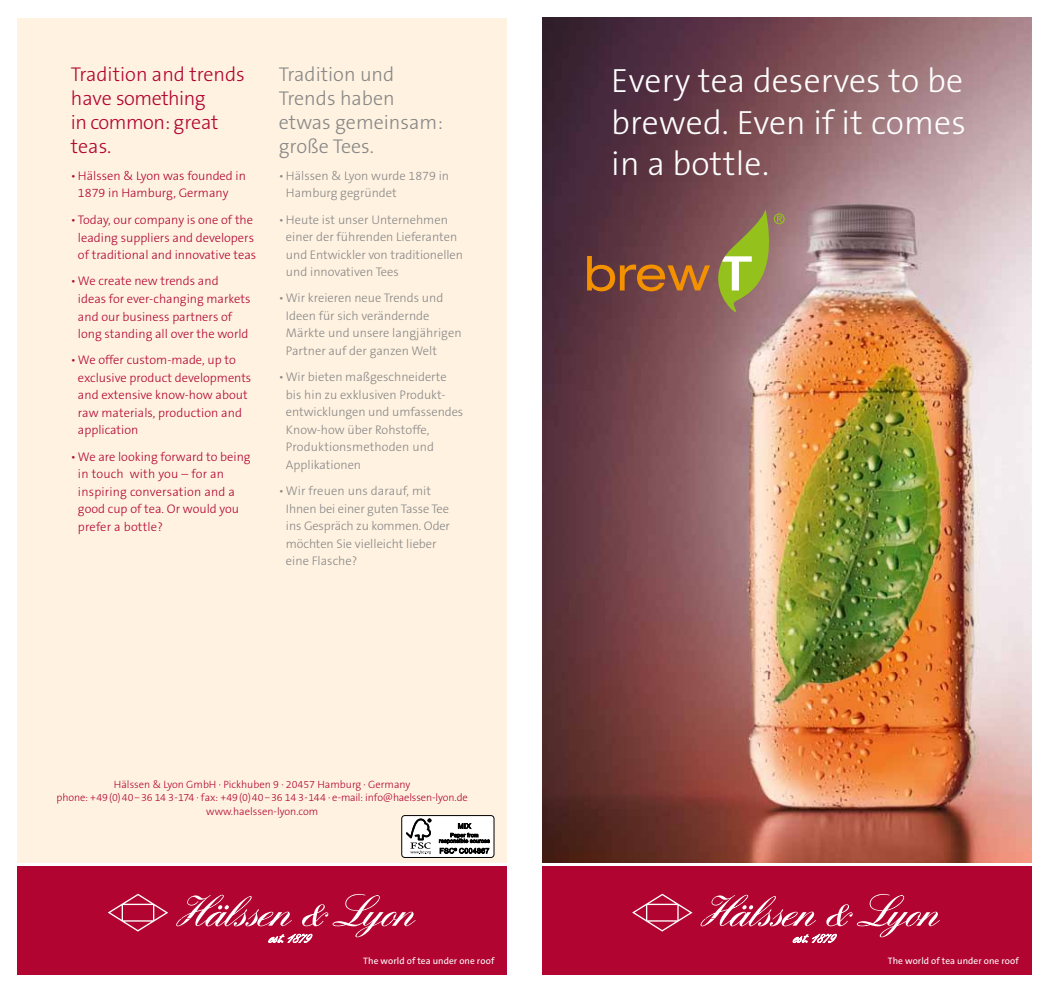
<style>
.page{position:relative;width:1049px;height:993px;background:#fff}
.page>*{position:absolute;margin:0;border:0;box-sizing:border-box;transform-origin:0 0}
.t1{font:300 33.75px/41.2px "The Sans B3";letter-spacing:.005em;color:#fff;text-align:justify}
.t2{font:300 20px/24px "The Sans B3";letter-spacing:-.015em;color:#b10431}
.t3{font:300 20px/24px "The Sans B3";color:#878786}
.t4{font:300 12.5px/17.5px "The Sans B3";color:#878786}
.t5{font:300 12.5px/17.5px "The Sans B3";color:#b10431}
.t6{font:300 10.62px/13.8px "The Sans B3";color:#b10431;text-align:center}
.t7{font:9.38px "The Sans B5 Plain";letter-spacing:.01em;color:#fff}
</style>
<div class="page">
<img style="left:542px;top:18px;width:489px;height:844px">
<div style="left:18px;top:866px;width:489px;height:108px;background:#b10431"></div>
<div style="left:542px;top:866px;width:489px;height:108px;background:#b10431"></div>
<svg style="left:587px;top:209px;width:198px;height:104px;background:#846049"></svg>
<div style="left:18px;top:18px;width:489px;height:844px;background:#fff2e1"></div>
<svg style="left:176px;top:893px;width:240px;height:49px"></svg>
<svg style="left:108px;top:893px;width:60px;height:38px"></svg>
<svg style="left:700px;top:893px;width:240px;height:49px"></svg>
<svg style="left:632px;top:893px;width:60px;height:38px"></svg>
<div style="left:402px;top:815px;width:92px;height:42px;background:#fff;border-radius:3px"></div>
<div style="left:401px;top:815px;width:93px;height:42px;border:1px solid #000;border-radius:3px"></div>
<svg style="left:406px;top:818px;width:25px;height:35px"></svg>
<svg style="left:439px;top:823px;width:51px;height:30px"></svg>
<h2 class="t2" style="left:71px;top:63px;width:176px">Tradition and trends have something<br>in common: great teas.</h2>
<p class="t5" style="left:78px;top:167px;width:170px;text-indent:-7px">• Hälssen &amp; Lyon was founded in<br>1879 in Hamburg, Germany</p>
<p class="t5" style="left:71px;top:211px;width:187px;text-align:center">• Today, our company is one of the leading suppliers and developers of traditional and innovative teas</p>
<p class="t5" style="left:78px;top:273px;width:174px;text-indent:-7px">•We create new trends and<br>ideas for ever-changing markets and our business partners of long standing all over the world</p>
<p class="t5" style="left:78px;top:351px;width:175px;text-indent:-7px">•We offer custom-made, up to exclusive product developments and extensive know-how about raw materials, production and application</p>
<p class="t5" style="left:78px;top:448px;width:174px;text-indent:-7px">•We are looking forward to being in touch with you – for an inspiring conversation and a good cup of tea. Or would you prefer a bottle?</p>
<h2 class="t3" style="left:279px;top:63px;width:165px">Tradition und<br>Trends haben etwas gemeinsam: große Tees.</h2>
<p class="t4" style="left:286px;top:167px;width:165px;text-indent:-7px">• Hälssen &amp; Lyon wurde 1879 in<br>Hamburg gegründet</p>
<p class="t4" style="left:286px;top:211px;width:179px;text-indent:-7px">• Heute ist unser Unternehmen einer der führenden Lieferanten und Entwickler von traditionellen und innovativen Tees</p>
<p class="t4" style="left:286px;top:290px;width:177px;text-indent:-7px">•Wir kreieren neue Trends und<br>Ideen für sich verändernde<br>Märkte und unsere langjährigen<br>Partner auf der ganzen Welt</p>
<p class="t4" style="left:286px;top:368px;width:179px;text-indent:-7px">•Wir bieten maßgeschneiderte bis hin zu exklusiven Produkt&shy;entwicklungen und umfassendes<br>Know-how über Rohstoffe,<br>Produktionsmethoden und<br>Applikationen</p>
<p class="t4" style="left:286px;top:482px;width:166px;text-indent:-7px">•Wir freuen uns darauf, mit<br>Ihnen bei einer guten Tasse Tee ins Gespräch zu kommen. Oder möchten Sie vielleicht lieber eine Flasche?</p>
<p class="t6" style="left:57px;top:777px;width:413px">Hälssen &amp; Lyon GmbH · Pickhuben 9 · 20457 Hamburg · Germany<br>phone: +49(0)40– 36 14 3-174 · fax: +49(0)40– 36 14 3-144 · e-mail: info@haelssen-lyon.de www.haelssen-lyon.com</p>
<h1 class="t1" style="left:611px;top:61px;width:356px">Every tea deserves to be brewed. Even if it comes in a bottle.</h1>
<p class="t7" style="left:363px;top:955px;width:133px">The world of tea under one roof</p>
<p class="t7" style="left:888px;top:955px;width:133px">The world of tea under one roof</p>
</div>
